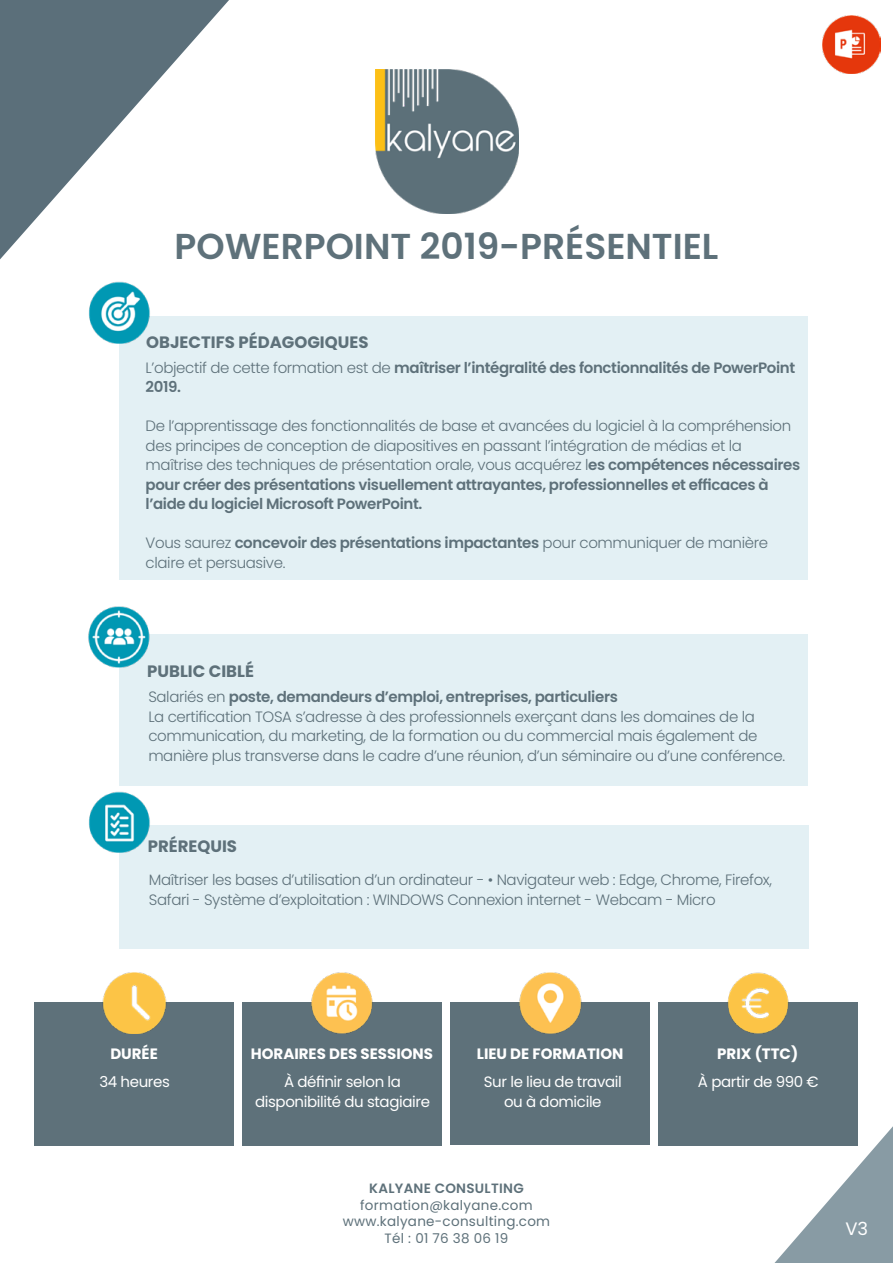
<style>
.page{position:relative;width:893px;height:1263px;background:#fff}
.page>*{position:absolute;margin:0;border:0;box-sizing:border-box;transform-origin:0 0}
.t1{font:600 36px "Poppins";color:#5e717a}
.t2{font:18px "Poppins";color:#fff}
.t3{font:700 16.5px "Poppins";color:#5e717a}
.t4{font:300 15px/19.5px "Poppins";letter-spacing:-.025em;color:#5e717a}
.t5{font:15px/19.5px "Poppins";letter-spacing:-.025em;color:#fff;text-align:center}
.t6{font:600 15px/19.5px "Poppins";letter-spacing:-.025em;color:#5e717a}
.t7{font:700 15px "Poppins";color:#fff}
.t8{font:13.5px/16.5px "Poppins";letter-spacing:.02em;color:#5e717a;text-align:center}
.t9{font:600 13.5px "Poppins";letter-spacing:.02em;color:#5e717a}
.s1{font-weight:300}
.s2{font-weight:600}
</style>
<div class="page">
<svg style="left:0;top:0;width:229px;height:259px"></svg>
<img style="left:823px;top:16px;width:57px;height:57px">
<svg style="left:774px;top:1126px;width:119px;height:137px"></svg>
<img style="left:375px;top:70px;width:144px;height:143px">
<div style="left:119px;top:316px;width:688px;height:263px;background:#e3f0f4"></div>
<img style="left:89px;top:282px;width:61px;height:61px">
<div style="left:119px;top:635px;width:688px;height:151px;background:#e3f0f4"></div>
<img style="left:88px;top:606px;width:64px;height:61px">
<div style="left:119px;top:826px;width:690px;height:123px;background:#e3f0f4"></div>
<img style="left:89px;top:791px;width:63px;height:61px">
<div style="left:35px;top:1002px;width:199px;height:143px;background:#5e717a"></div>
<img style="left:102px;top:972px;width:65px;height:61px">
<div style="left:243px;top:1002px;width:199px;height:143px;background:#5e717a"></div>
<img style="left:311px;top:972px;width:62px;height:61px">
<div style="left:451px;top:1002px;width:199px;height:143px;background:#5e717a"></div>
<img style="left:519px;top:972px;width:63px;height:61px">
<div style="left:658px;top:1002px;width:199px;height:143px;background:#5e717a"></div>
<img style="left:727px;top:972px;width:62px;height:61px">
<h1 class="t1" style="left:175px;top:225px;width:545px">POWERPOINT 2019-PRÉSENTIEL</h1>
<p class="t3" style="left:146px;top:333px;width:224px">OBJECTIFS PÉDAGOGIQUES</p>
<p class="t6" style="left:146px;top:358px;width:651px"><span class="s1">L’objectif de cette formation est de</span> maîtriser l’intégralité des fonctionnalités de PowerPoint<br>2019.</p>
<p class="t4" style="left:146px;top:416px;width:656px">De l’apprentissage des fonctionnalités de base et avancées du logiciel à la compréhension des principes de conception de diapositives en passant l’intégration de médias et la maîtrise des techniques de présentation orale, vous acquérez l<span class="s2">es compétences nécessaires pour créer des présentations visuellement attrayantes, professionnelles et efficaces à l’aide du logiciel Microsoft PowerPoint.</span></p>
<p class="t4" style="left:146px;top:533px;width:624px">Vous saurez <span class="s2">concevoir des présentations impactantes</span> pour communiquer de manière claire et persuasive.</p>
<p class="t3" style="left:147px;top:661px;width:108px">PUBLIC CIBLÉ</p>
<p class="t4" style="left:148px;top:687px;width:638px">Salariés en <span class="s2">poste, demandeurs d’emploi, entreprises, particuliers<br></span>La certification TOSA s’adresse à des professionnels exerçant dans les domaines de la communication, du marketing, de la formation ou du commercial mais également de manière plus transverse dans le cadre d’une réunion, d’un séminaire ou d’une conférence.</p>
<p class="t3" style="left:148px;top:837px;width:91px">PRÉREQUIS</p>
<p class="t4" style="left:149px;top:870px;width:625px">Maîtriser les bases d’utilisation d’un ordinateur - • Navigateur web : Edge, Chrome, Firefox,<br>Safari - Système d’exploitation : WINDOWS Connexion internet - Webcam - Micro</p>
<p class="t7" style="left:110px;top:1045px;width:49px">DURÉE</p>
<p class="t5" style="left:99px;top:1072px;width:72px">34 heures</p>
<p class="t7" style="left:251px;top:1045px;width:184px">HORAIRES DES SESSIONS</p>
<p class="t7" style="left:477px;top:1045px;width:148px">LIEU DE FORMATION</p>
<p class="t7" style="left:717px;top:1045px;width:82px">PRIX (TTC)</p>
<p class="t5" style="left:255px;top:1072px;width:177px">À définir selon la disponibilité du stagiaire</p>
<p class="t5" style="left:484px;top:1072px;width:139px">Sur le lieu de travail ou à domicile</p>
<p class="t5" style="left:698px;top:1072px;width:122px">À partir de 990 €</p>
<p class="t9" style="left:369px;top:1180px;width:156px">KALYANE CONSULTING</p>
<p class="t8" style="left:343px;top:1197px;width:209px">formation@kalyane.com www.kalyane-consulting.com<br>Tél : 01 76 38 06 19</p>
<p class="t2" style="left:845px;top:1218px;width:24px">V3</p>
</div>
